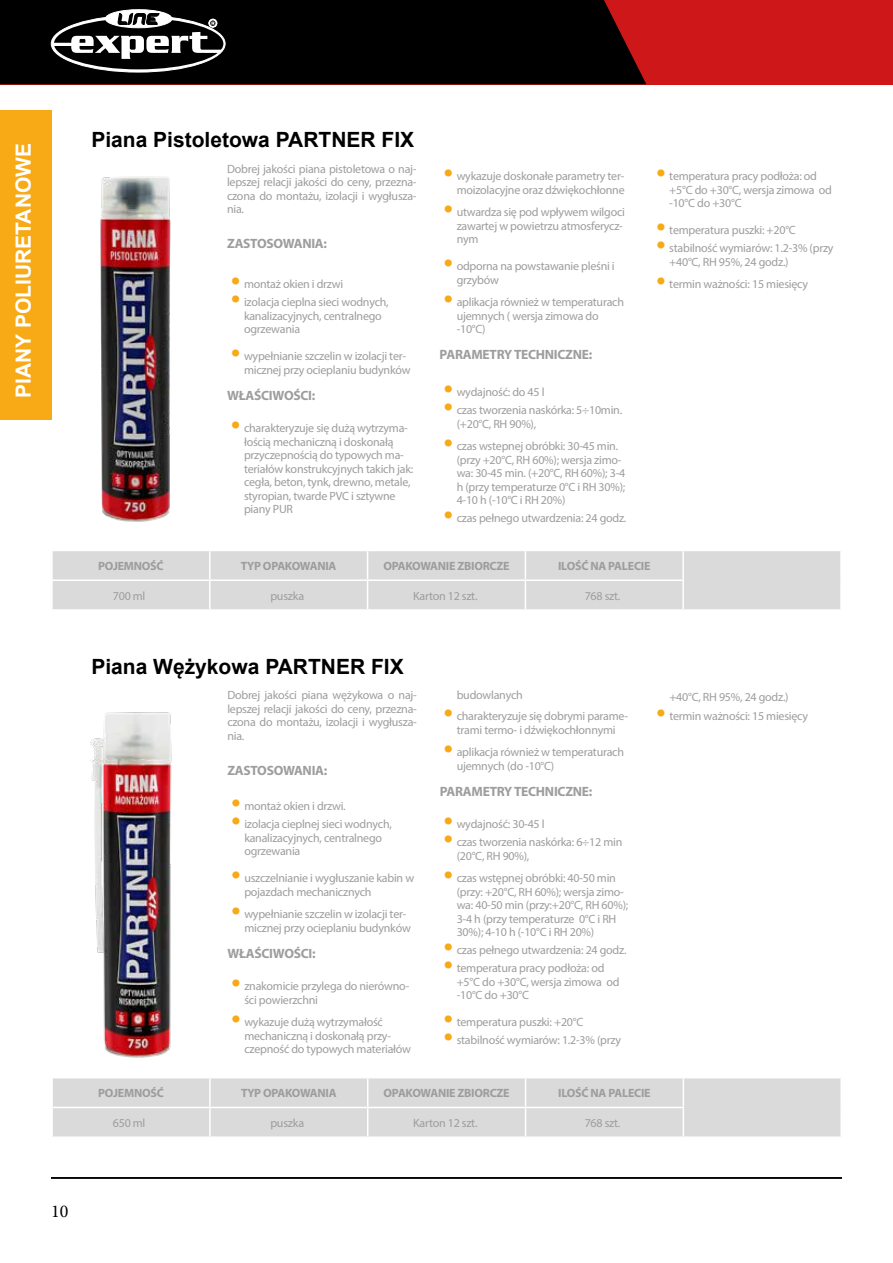
<style>
.page{position:relative;width:893px;height:1263px;background:#fff}
.page>*{position:absolute;margin:0;border:0;box-sizing:border-box;transform-origin:0 0}
.t1{font:700 21px "Arial";color:#000}
.t2{font:700 21px "Arial";color:#fff}
.t3{font:18px "Minion Pro";color:#000}
.t4{font:700 13.5px "Myriad Pro";letter-spacing:-.02em;color:#9d9d9c}
.t5{font:12px/13.5px "Myriad Pro";letter-spacing:-.02em;color:#9d9d9c}
.t6{font:700 12px "Myriad Pro";letter-spacing:-.02em;color:#9d9d9c}
.s1{font-weight:700;font-size:27px;color:#f8a916}
</style>
<div class="page">
<div style="left:0;top:0;width:893px;height:84px;background:#cd1719"></div>
<div style="left:0;top:0;width:646px;height:84px;background:#000"></div>
<svg style="left:51px;top:15px;width:174px;height:57px"></svg>
<div style="left:54px;top:18px;width:169px;height:51px;background:#000;border-radius:50%"></div>
<div style="left:105px;top:10px;width:67px;height:18px;background:#fff;border-radius:50%"></div>
<div style="left:105px;top:10px;width:67px;height:18px;border:1px solid #fff;border-radius:50%"></div>
<svg style="left:53px;top:13px;width:169px;height:46px"></svg>
<div style="left:53px;top:551px;width:787px;height:58px;background:#dadada"></div>
<hr style="left:210px;top:579px;width:158px;height:2px;background:#fff">
<hr style="left:525px;top:579px;width:159px;height:2px;background:#fff">
<svg style="left:209px;top:551px;width:1px;height:58px"></svg>
<hr style="left:51px;top:579px;width:159px;height:2px;background:#fff">
<hr style="left:368px;top:579px;width:157px;height:2px;background:#fff">
<svg style="left:367px;top:551px;width:1px;height:58px"></svg>
<svg style="left:525px;top:551px;width:1px;height:58px"></svg>
<hr style="left:682px;top:551px;width:2px;height:28px;background:#fff">
<hr style="left:682px;top:581px;width:2px;height:28px;background:#fff">
<div style="left:53px;top:1078px;width:787px;height:58px;background:#dadada"></div>
<hr style="left:210px;top:1107px;width:158px;height:1px;background:#fff">
<hr style="left:526px;top:1107px;width:158px;height:1px;background:#fff">
<hr style="left:209px;top:1108px;width:2px;height:28px;background:#fff">
<hr style="left:209px;top:1078px;width:2px;height:29px;background:#fff">
<hr style="left:51px;top:1107px;width:159px;height:1px;background:#fff">
<hr style="left:368px;top:1107px;width:158px;height:1px;background:#fff">
<svg style="left:367px;top:1078px;width:1px;height:58px"></svg>
<svg style="left:525px;top:1078px;width:1px;height:58px"></svg>
<svg style="left:683px;top:1078px;width:1px;height:58px"></svg>
<hr style="left:51px;top:1177px;width:791px;height:2px;background:#000">
<img style="left:90px;top:712px;width:82px;height:346px">
<div style="left:0;top:111px;width:51px;height:309px;background:#f8a916"></div>
<img style="left:100px;top:176px;width:71px;height:346px">
<h1 class="t2" style="left:9px;top:398px;width:256px;rotate:-90deg">PIANY POLIURETANOWE</h1>
<h1 class="t1" style="left:91px;top:125px;width:324px">Piana Pistoletowa PARTNER FIX</h1>
<p class="t5" style="left:227px;top:162px;width:191px;text-align:justify">Dobrej jakości piana pistoletowa o naj&shy;lepszej relacji jakości do ceny, przezna&shy;czona do montażu, izolacji i wygłusza&shy;nia.</p>
<p class="t4" style="left:227px;top:235px;width:102px">ZASTOSOWANIA:</p>
<p class="t5" style="left:231px;top:277px;width:113px"><span class="s1">•</span> montaż okien i drzwi</p>
<p class="t5" style="left:244px;top:295px;width:146px;text-indent:-13px"><span class="s1">•</span> izolacja cieplna sieci wodnych, kanalizacyjnych, centralnego ogrzewania</p>
<p class="t5" style="left:244px;top:349px;width:168px;text-indent:-13px"><span class="s1">•</span> wypełnianie szczelin w izolacji ter&shy;micznej przy ocieplaniu budynków</p>
<p class="t4" style="left:227px;top:386px;width:90px">WŁAŚCIWOŚCI:</p>
<p class="t5" style="left:244px;top:421px;width:171px;text-indent:-13px"><span class="s1">•</span> charakteryzuje się dużą wytrzyma&shy;łością mechaniczną i doskonałą przyczepnością do typowych ma&shy;teriałów konstrukcyjnych takich jak: cegła, beton, tynk, drewno, metale, styropian, twarde PVC i sztywne piany PUR</p>
<p class="t5" style="left:444px;top:169px;width:182px;text-align:right"><span class="s1">•</span> wykazuje doskonałe parametry ter&shy;moizolacyjne oraz dźwiękochłonne</p>
<p class="t5" style="left:457px;top:205px;width:170px;text-indent:-13px"><span class="s1">•</span> utwardza się pod wpływem wilgoci zawartej w powietrzu atmosferycz&shy;nym</p>
<p class="t5" style="left:457px;top:259px;width:160px;text-indent:-13px"><span class="s1">•</span> odporna na powstawanie pleśni i grzybów</p>
<p class="t5" style="left:457px;top:295px;width:169px;text-indent:-13px"><span class="s1">•</span> aplikacja również w temperaturach ujemnych ( wersja zimowa do -10°C)</p>
<p class="t4" style="left:440px;top:346px;width:154px">PARAMETRY TECHNICZNE:</p>
<p class="t5" style="left:444px;top:385px;width:102px"><span class="s1">•</span> wydajność: do 45 l</p>
<p class="t5" style="left:457px;top:403px;width:167px;text-indent:-13px"><span class="s1">•</span> czas tworzenia naskórka: 5÷10min. (+20°C, RH 90%),</p>
<p class="t5" style="left:457px;top:439px;width:170px;text-indent:-13px"><span class="s1">•</span> czas wstepnej obróbki: 30-45 min. (przy +20°C, RH 60%); wersja zimo&shy;wa: 30-45 min. (+20°C, RH 60%); 3-4 h (przy temperaturze 0°C i RH 30%);<br>4-10 h (-10°C i RH 20%)</p>
<p class="t5" style="left:444px;top:511px;width:184px"><span class="s1">•</span> czas pełnego utwardzenia: 24 godz.</p>
<p class="t5" style="left:669px;top:169px;width:164px;text-indent:-13px"><span class="s1">•</span> temperatura pracy podłoża: od +5°C do +30°C, wersja zimowa od -10°C do +30°C</p>
<p class="t5" style="left:656px;top:223px;width:141px"><span class="s1">•</span> temperatura puszki: +20°C</p>
<p class="t5" style="left:669px;top:241px;width:166px;text-indent:-13px"><span class="s1">•</span> stabilność wymiarów: 1.2-3% (przy +40°C, RH 95%, 24 godz.)</p>
<p class="t5" style="left:656px;top:277px;width:153px"><span class="s1">•</span> termin ważności: 15 miesięcy</p>
<p class="t6" style="left:98px;top:558px;width:67px">POJEMNOŚĆ</p>
<p class="t6" style="left:241px;top:558px;width:97px">TYP OPAKOWANIA</p>
<p class="t6" style="left:383px;top:558px;width:128px">OPAKOWANIE ZBIORCZE</p>
<p class="t6" style="left:558px;top:558px;width:94px">ILOŚĆ NA PALECIE</p>
<p class="t5" style="left:113px;top:588px;width:34px">700 ml</p>
<p class="t5" style="left:270px;top:588px;width:35px">puszka</p>
<p class="t5" style="left:413px;top:588px;width:66px">Karton 12 szt.</p>
<p class="t5" style="left:585px;top:588px;width:37px">768 szt.</p>
<h1 class="t1" style="left:91px;top:652px;width:314px">Piana Wężykowa PARTNER FIX</h1>
<p class="t5" style="left:227px;top:688px;width:191px;text-align:justify">Dobrej jakości piana wężykowa o naj&shy;lepszej relacji jakości do ceny, przezna&shy;czona do montażu, izolacji i wygłusza&shy;nia.</p>
<p class="t4" style="left:227px;top:761px;width:102px">ZASTOSOWANIA:</p>
<p class="t5" style="left:232px;top:799px;width:116px"><span class="s1">•</span> montaż okien i drzwi.</p>
<p class="t5" style="left:244px;top:817px;width:149px;text-indent:-13px"><span class="s1">•</span> izolacja cieplnej sieci wodnych, kanalizacyjnych, centralnego ogrzewania</p>
<p class="t5" style="left:244px;top:871px;width:171px;text-indent:-13px"><span class="s1">•</span> uszczelnianie i wygłuszanie kabin w pojazdach mechanicznych</p>
<p class="t5" style="left:244px;top:907px;width:168px;text-indent:-13px"><span class="s1">•</span> wypełnianie szczelin w izolacji ter&shy;micznej przy ocieplaniu budynków</p>
<p class="t4" style="left:227px;top:944px;width:90px">WŁAŚCIWOŚCI:</p>
<p class="t5" style="left:244px;top:979px;width:166px;text-indent:-13px"><span class="s1">•</span> znakomicie przylega do nierówno&shy;ści powierzchni</p>
<p class="t5" style="left:244px;top:1015px;width:168px;text-indent:-13px"><span class="s1">•</span> wykazuje dużą wytrzymałość mechaniczną i doskonałą przy&shy;czepność do typowych materiałów</p>
<p class="t5" style="left:457px;top:688px;width:68px">budowlanych</p>
<p class="t5" style="left:444px;top:709px;width:186px;text-align:center"><span class="s1">•</span> charakteryzuje się dobrymi parame&shy;trami termo- i dźwiękochłonnymi</p>
<p class="t5" style="left:457px;top:745px;width:169px;text-indent:-13px"><span class="s1">•</span> aplikacja również w temperaturach ujemnych (do -10°C)</p>
<p class="t4" style="left:440px;top:782px;width:154px">PARAMETRY TECHNICZNE:</p>
<p class="t5" style="left:444px;top:817px;width:102px"><span class="s1">•</span> wydajność: 30-45 l</p>
<p class="t5" style="left:457px;top:835px;width:167px;text-indent:-13px"><span class="s1">•</span> czas tworzenia naskórka: 6÷12 min (20°C, RH 90%),</p>
<p class="t5" style="left:457px;top:871px;width:173px;text-indent:-13px"><span class="s1">•</span> czas wstępnej obróbki: 40-50 min (przy: +20°C, RH 60%); wersja zimo&shy;wa: 40-50 min (przy:+20°C, RH 60%);<br>3-4 h (przy temperaturze 0°C i RH<br>30%); 4-10 h (-10°C i RH 20%)</p>
<p class="t5" style="left:444px;top:943px;width:184px"><span class="s1">•</span> czas pełnego utwardzenia: 24 godz.</p>
<p class="t5" style="left:457px;top:961px;width:164px;text-indent:-13px"><span class="s1">•</span> temperatura pracy podłoża: od +5°C do +30°C, wersja zimowa od -10°C do +30°C</p>
<p class="t5" style="left:444px;top:1015px;width:141px"><span class="s1">•</span> temperatura puszki: +20°C</p>
<p class="t5" style="left:444px;top:1033px;width:179px"><span class="s1">•</span> stabilność wymiarów: 1.2-3% (przy</p>
<p class="t5" style="left:669px;top:690px;width:121px">+40°C, RH 95%, 24 godz.)</p>
<p class="t5" style="left:657px;top:709px;width:153px"><span class="s1">•</span> termin ważności: 15 miesięcy</p>
<p class="t6" style="left:98px;top:1085px;width:67px">POJEMNOŚĆ</p>
<p class="t6" style="left:241px;top:1085px;width:97px">TYP OPAKOWANIA</p>
<p class="t6" style="left:384px;top:1085px;width:128px">OPAKOWANIE ZBIORCZE</p>
<p class="t6" style="left:558px;top:1085px;width:94px">ILOŚĆ NA PALECIE</p>
<p class="t5" style="left:113px;top:1116px;width:34px">650 ml</p>
<p class="t5" style="left:270px;top:1116px;width:35px">puszka</p>
<p class="t5" style="left:413px;top:1116px;width:66px">Karton 12 szt.</p>
<p class="t5" style="left:585px;top:1116px;width:37px">768 szt.</p>
<h2 class="t3" style="left:51px;top:1199px;width:19px">10</h2>
</div>
